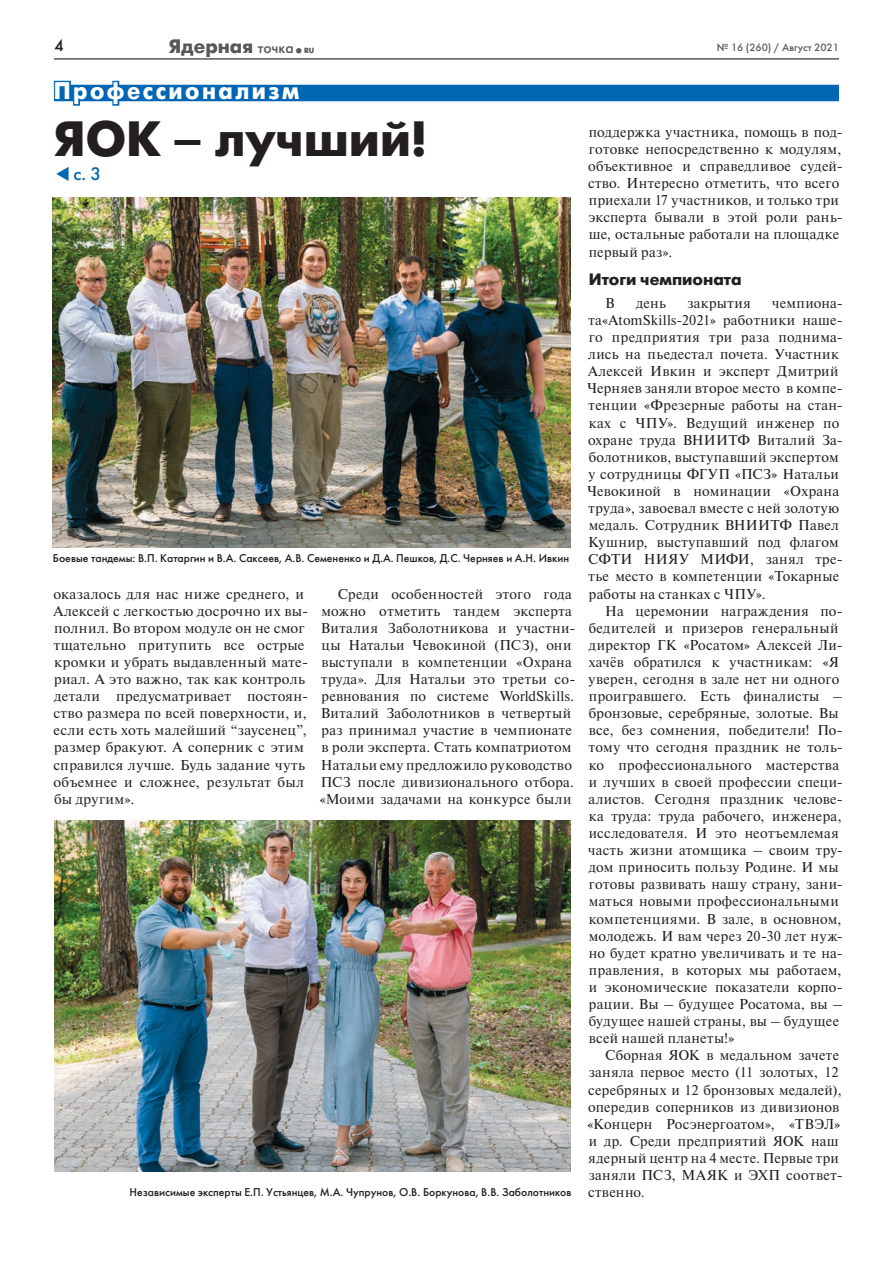
<style>
.page{position:relative;width:893px;height:1263px;background:#fff}
.page>*{position:absolute;margin:0;border:0;box-sizing:border-box;transform-origin:0 0}
.t1{font:700 49.5px "Futuris C";color:#231f20}
.t2{font:700 24px "Futuris C";letter-spacing:.11em;color:#fff;scale:.93 1}
.t3{font:700 19.5px "Futuris C";color:#57585a}
.t4{font:18px "Futuris C";color:#0166b3}
.t5{font:700 16.5px "Futuris C";color:#231f20}
.t6{font:16.5px "Futuris C";color:#231f20}
.t7{font:14.25px/17.1px "Newton I";letter-spacing:.025em;color:#231f20}
.t8{font:11.25px "Futuris C";color:#231f20}
.t9{font:10.5px "Futuris C";color:#57585a}
.s1{font-weight:400;font-size:15px}
.s2{font-size:7.5px}
</style>
<div class="page">
<hr style="left:54px;top:58px;width:785px;height:2px;background:#57585a">
<div style="left:54px;top:85px;width:785px;height:16px;background:#0166b3"></div>
<svg style="left:53px;top:80px;width:249px;height:26px"></svg>
<img style="left:52px;top:197px;width:518px;height:350px">
<img style="left:54px;top:821px;width:516px;height:350px">
<p class="t6" style="left:54px;top:36px;width:11px">4</p>
<h3 class="t3" style="left:169px;top:35px;width:147px">Ядерная <span class="s1">точка</span><sub>•</sub><span class="s2">RU</span></h3>
<p class="t9" style="left:717px;top:41px;width:123px">№ 16 (260) / Август 2021</p>
<h2 class="t2" style="left:54px;top:77px;width:265px">Профессионализм</h2>
<h1 class="t1" style="left:54px;top:112px;width:375px">ЯОК – лучший!</h1>
<p class="t4" style="left:74px;top:163px;width:29px">с. 3</p>
<p class="t8" style="left:53px;top:552px;width:518px">Боевые тандемы: В.П. Катаргин и В.А. Саксеев, А.В. Семененко и Д.А. Пешков, Д.С. Черняев и А.Н. Ивкин</p>
<p class="t7" style="left:53px;top:585px;width:256px">оказалось для нас ниже среднего, и<br>Алексей с легкостью досрочно их вы&shy;полнил. Во втором модуле он не смог тщательно притупить все острые кромки и убрать выдавленный мате&shy;риал. А это важно, так как контроль детали предусматривает постоян&shy;ство размера по всей поверхности, и, если есть хоть малейший “заусенец”, размер бракуют. А соперник с этим справился лучше. Будь задание чуть объемнее и сложнее, результат был бы другим».</p>
<p class="t7" style="left:320px;top:585px;width:257px;text-indent:18px">Среди особенностей этого года можно отметить тандем эксперта Виталия Заболотникова и участни&shy;цы Натальи Чевокиной (ПСЗ), они выступали в компетенции «Охрана труда». Для Натальи это третьи со&shy;ревнования по системе WorldSkills.<br>Виталий Заболотников в четвертый раз принимал участие в чемпионате в роли эксперта. Стать компатриотом Натальи ему предложило руководство ПСЗ после дивизионального отбора. «Моими задачами на конкурсе были</p>
<p class="t8" style="left:129px;top:1186px;width:444px">Независимые эксперты Е.П. Устьянцев, М.А. Чупрунов, О.В. Боркунова, В.В. Заболотников</p>
<p class="t7" style="left:588px;top:124px;width:256px">поддержка участника, помощь в под&shy;готовке непосредственно к модулям, объективное и справедливое судей&shy;ство. Интересно отметить, что всего приехали 17 участников, и только три эксперта бывали в этой роли рань&shy;ше, остальные работали на площадке первый раз».</p>
<p class="t5" style="left:589px;top:270px;width:154px">Итоги чемпионата</p>
<p class="t7" style="left:605px;top:295px;width:11px">В</p>
<p class="t7" style="left:636px;top:295px;width:31px">день</p>
<p class="t7" style="left:687px;top:295px;width:65px">закрытия</p>
<p class="t7" style="left:587px;top:295px;width:257px;text-indent:185px">чемпиона&shy;та«AtomSkills-2021» работники наше&shy;го предприятия три раза поднима&shy;лись на пьедестал почета. Участник<br>Алексей Ивкин и эксперт Дмитрий<br>Черняев заняли второе место в компе&shy;тенции «Фрезерные работы на стан&shy;ках с ЧПУ». Ведущий инженер по охране труда ВНИИТФ Виталий За&shy;болотников, выступавший экспертом у сотрудницы ФГУП «ПСЗ» Натальи<br>Чевокиной в номинации «Охрана труда», завоевал вместе с ней золотую медаль. Сотрудник ВНИИТФ Павел<br>Кушнир, выступавший под флагом<br>СФТИ НИЯУ МИФИ, занял тре&shy;тье место в компетенции «Токарные работы на станках с ЧПУ».</p>
<p class="t7" style="left:588px;top:602px;width:256px;text-indent:17px">На церемонии награждения по&shy;бедителей и призеров генеральный директор ГК «Росатом» Алексей Ли&shy;хачёв обратился к участникам: «Я уверен, сегодня в зале нет ни одного проигравшего. Есть финалисты – бронзовые, серебряные, золотые. Вы все, без сомнения, победители! По&shy;тому что сегодня праздник не толь&shy;ко профессионального мастерства и лучших в своей профессии специ&shy;алистов. Сегодня праздник челове&shy;ка труда: труда рабочего, инженера, исследователя. И это неотъемлемая часть жизни атомщика – своим тру&shy;дом приносить пользу Родине. И мы готовы развивать нашу страну, зани&shy;маться новыми профессиональными компетенциями. В зале, в основном, молодежь. И вам через 20-30 лет нуж&shy;но будет кратно увеличивать и те на&shy;правления, в которых мы работаем, и экономические показатели корпо&shy;рации. Вы – будущее Росатома, вы – будущее нашей страны, вы – будущее всей нашей планеты!»</p>
<p class="t7" style="left:587px;top:1047px;width:257px;text-indent:18px">Сборная ЯОК в медальном зачете заняла первое место (11 золотых, 12 серебряных и 12 бронзовых медалей), опередив соперников из дивизионов «Концерн Росэнергоатом», «ТВЭЛ» и др. Среди предприятий ЯОК наш ядерный центр на 4 месте. Первые три заняли ПСЗ, МАЯК и ЭХП соответ&shy;ственно.</p>
</div>
